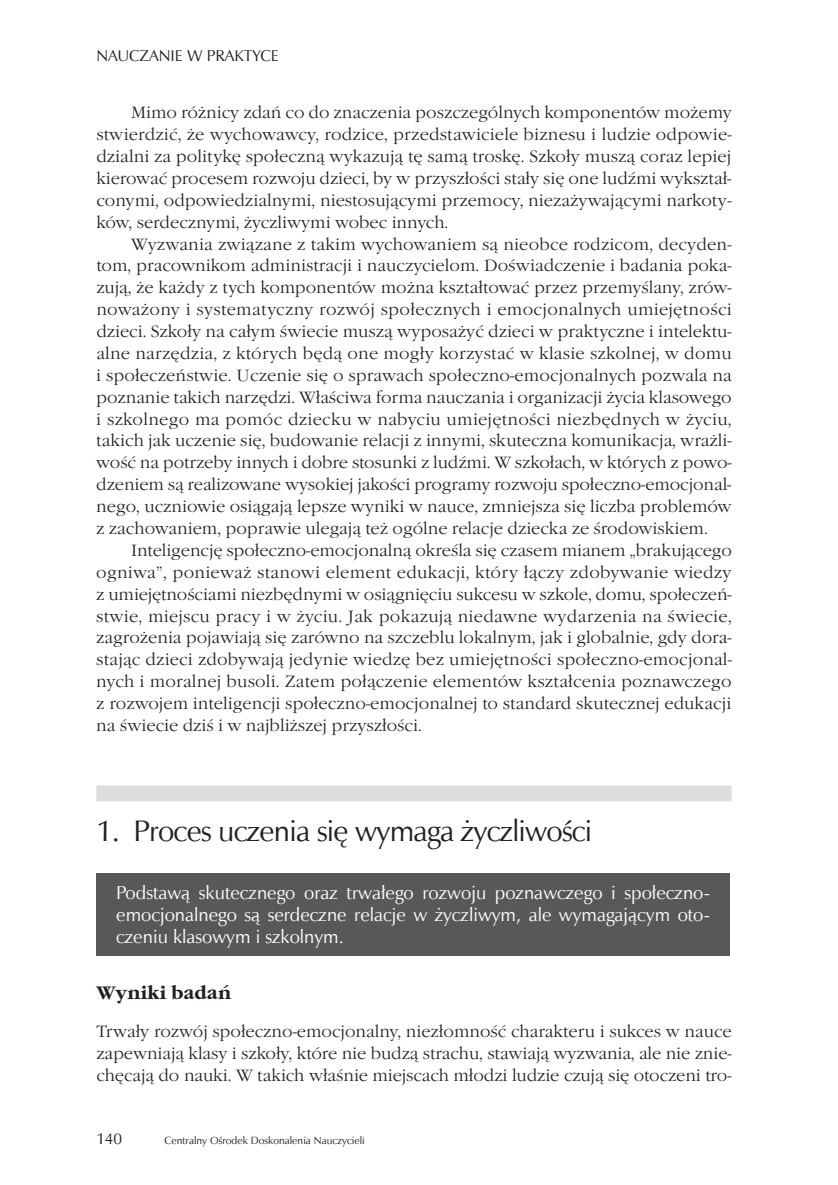
<style>
.page{position:relative;width:838px;height:1185px;background:#fff}
.page>*{position:absolute;margin:0;border:0;box-sizing:border-box;transform-origin:0 0}
.t1{font:29.75px "Zapf Humnst EU";letter-spacing:-.025em;color:#231f20}
.t2{font:18.72px/21.9px "Zapf Humnst EU";color:#fff;text-align:justify}
.t3{font:700 18.72px "Garamond Itc TOT";color:#231f20}
.t4{font:16.97px/21.9px "Garamond Itc TOT Ligh";color:#231f20;text-align:justify}
.t5{font:15.75px "Zapf Humnst EU";color:#231f20}
.t6{font:10.5px "Zapf Humnst EU";color:#231f20}
</style>
<div class="page">
<div style="left:96px;top:785px;width:635px;height:16px;background:#dcdddf"></div>
<div style="left:96px;top:873px;width:633px;height:82px;background:#57585a"></div>
<p class="t5" style="left:96px;top:46px;width:24px">Nauc</p>
<p class="t5" style="left:140px;top:46px;width:114px">zan ie w praktyce</p>
<p class="t4" style="left:96px;top:102px;width:637px;text-indent:35px">Mimo różnicy zdań co do znaczenia poszczególnych komponentów możemy stwierdzić, że wychowawcy, rodzice, przedstawiciele biznesu i ludzie odpowie&shy;dzialni za politykę społeczną wykazują tę samą troskę. Szkoły muszą coraz lepiej kierować procesem rozwoju dzieci, by w przyszłości stały się one ludźmi wykształ&shy;conymi, odpowiedzialnymi, niestosującymi przemocy, niezażywającymi narkoty&shy;ków, serdecznymi, życzliwymi wobec innych.</p>
<p class="t4" style="left:96px;top:233px;width:637px;text-indent:35px">Wyzwania związane z takim wychowaniem są nieobce rodzicom, decyden&shy;tom, pracownikom administracji i nauczycielom. Doświadczenie i badania poka&shy;zują, że każdy z tych komponentów można kształtować przez przemyślany, zrów&shy;noważony i systematyczny rozwój społecznych i emocjonalnych umiejętności dzieci. Szkoły na całym świecie muszą wyposażyć dzieci w praktyczne i intelektu&shy;alne narzędzia, z których będą one mogły korzystać w klasie szkolnej, w domu i społeczeństwie. Uczenie się o sprawach społeczno-emocjonalnych pozwala na poznanie takich narzędzi. Właściwa forma nauczania i organizacji życia klasowego i szkolnego ma pomóc dziecku w nabyciu umiejętności niezbędnych w życiu, takich jak uczenie się, budowanie relacji z innymi, skuteczna komunikacja, wrażli&shy;wość na potrzeby innych i dobre stosunki z ludźmi. W szkołach, w których z powo&shy;dzeniem są realizowane wysokiej jakości programy rozwoju społeczno-emocjonal&shy;nego, uczniowie osiągają lepsze wyniki w nauce, zmniejsza się liczba problemów z zachowaniem, poprawie ulegają też ogólne relacje dziecka ze środowiskiem.</p>
<p class="t4" style="left:96px;top:539px;width:637px;text-indent:35px">Inteligencję społeczno-emocjonalną określa się czasem mianem „brakującego ogniwa”, ponieważ stanowi element edukacji, który łączy zdobywanie wiedzy z umiejętnościami niezbędnymi w osiągnięciu sukcesu w szkole, domu, społeczeń&shy;stwie, miejscu pracy i w życiu. Jak pokazują niedawne wydarzenia na świecie, zagrożenia pojawiają się zarówno na szczeblu lokalnym, jak i globalnie, gdy dora&shy;stając dzieci zdobywają jedynie wiedzę bez umiejętności społeczno-emocjonal&shy;nych i moralnej busoli. Zatem połączenie elementów kształcenia poznawczego z rozwojem inteligencji społeczno-emocjonalnej to standard skutecznej edukacji na świecie dziś i w najbliższej przyszłości.</p>
<h1 class="t1" style="left:96px;top:812px;width:497px">1. Proces uczenia się wymaga życzliwości</h1>
<p class="t2" style="left:116px;top:882px;width:595px">Podstawą skutecznego oraz trwałego rozwoju poznawczego i społeczno&shy;emocjonalnego są serdeczne relacje w życzliwym, ale wymagającym oto&shy;czeniu klasowym i szkolnym.</p>
<p class="t3" style="left:96px;top:982px;width:136px">Wyniki badań</p>
<p class="t4" style="left:96px;top:1021px;width:636px">Trwały rozwój społeczno-emocjonalny, niezłomność charakteru i sukces w nauce zapewniają klasy i szkoły, które nie budzą strachu, stawiają wyzwania, ale nie znie&shy;chęcają do nauki. W takich właśnie miejscach młodzi ludzie czują się otoczeni tro-</p>
<p class="t5" style="left:96px;top:1128px;width:27px">140</p>
<p class="t6" style="left:165px;top:1133px;width:202px">Centralny Ośrodek Doskonalenia Nauczycieli</p>
</div>
